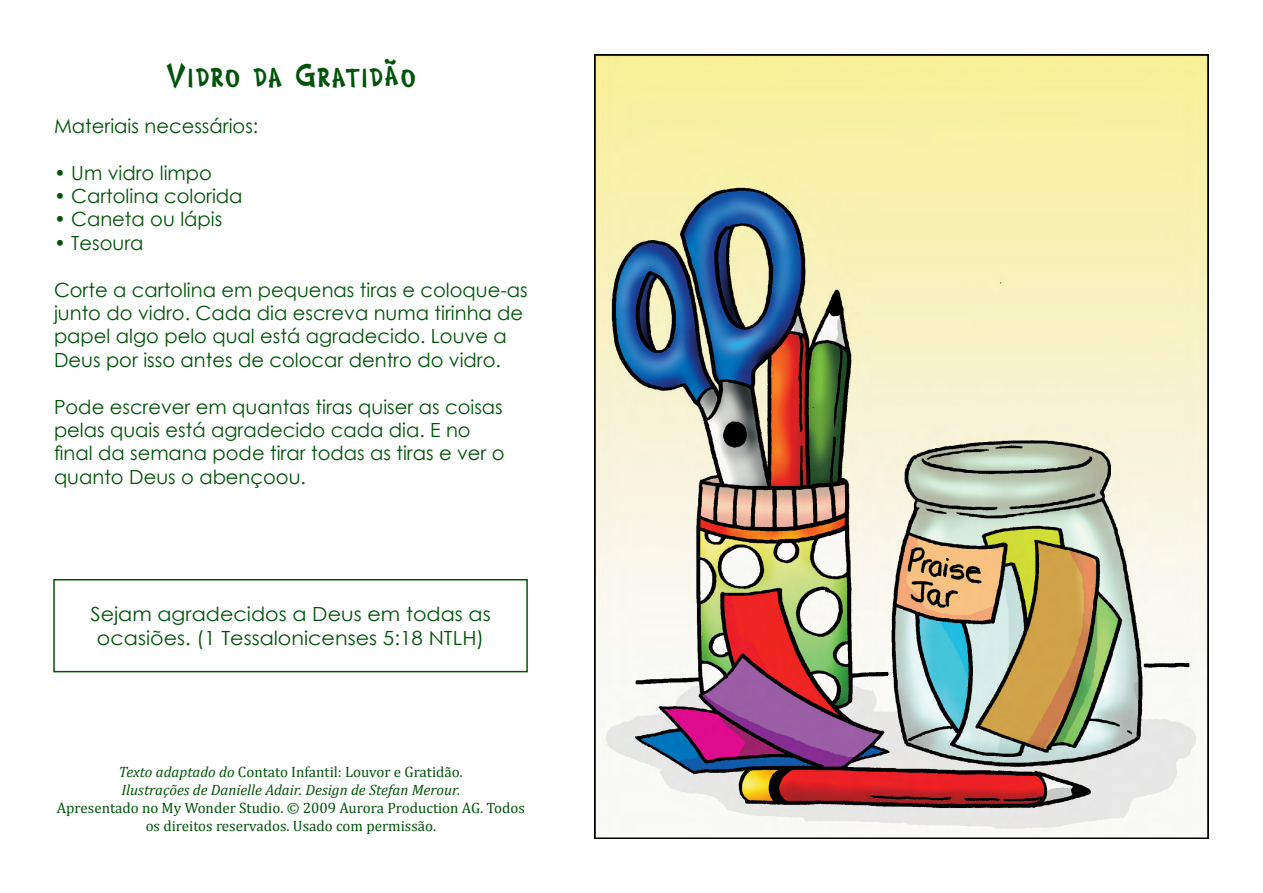
<style>
.page{position:relative;width:1263px;height:893px;background:#fff}
.page>*{position:absolute;margin:0;border:0;box-sizing:border-box;transform-origin:0 0}
.t1{font:28.5px "Comic Book Two";color:#005409}
.t2{font:19.5px/23.4px "Century Gothic";color:#005409}
.t3{font:19.5px/23.4px "Century Gothic";color:#005409;text-align:center;scale:1.06 1}
.t4{font:15px/18px "Cambria";color:#005409;text-align:center}
.t5{font:italic 15px "Cambria";color:#005409}
.s1{font-style:italic}
</style>
<div class="page">
<img style="left:595px;top:54px;width:614px;height:785px">
<div style="left:53px;top:579px;width:475px;height:93px;border:2px solid #005409"></div>
<p class="t1" style="left:166px;top:54px;width:252px">Vidro da Gratidão</p>
<p class="t2" style="left:54px;top:114px;width:206px">Materiais necessários:</p>
<p class="t2" style="left:54px;top:160px;width:159px">• Um vidro limpo</p>
<p class="t2" style="left:54px;top:184px;width:190px">• Cartolina colorida</p>
<p class="t2" style="left:54px;top:207px;width:170px">• Caneta ou lápis</p>
<p class="t2" style="left:54px;top:231px;width:91px">• Tesoura</p>
<p class="t2" style="left:54px;top:277px;width:475px">Corte a cartolina em pequenas tiras e coloque-as junto do vidro. Cada dia escreva numa tirinha de papel algo pelo qual está agradecido. Louve a Deus por isso antes de colocar dentro do vidro.</p>
<p class="t2" style="left:54px;top:394px;width:452px">Pode escrever em quantas tiras quiser as coisas pelas quais está agradecido cada dia. E no final da semana pode tirar todas as tiras e ver o quanto Deus o abençoou.</p>
<p class="t3" style="left:90px;top:602px;width:379px">Sejam agradecidos a Deus em todas as ocasiões. (1 Tessalonicenses 5:18 NTLH)</p>
<p class="t4" style="left:119px;top:763px;width:345px"><span class="s1">Texto adaptado do</span> Contato Infantil: Louvor e Gratidão.</p>
<p class="t5" style="left:121px;top:779px;width:340px">Ilustrações de Danielle Adair. Design de Stefan Merour.</p>
<p class="t4" style="left:57px;top:799px;width:469px">Apresentado no My Wonder Studio. © 2009 Aurora Production AG. Todos os direitos reservados. Usado com permissão.</p>
</div>
